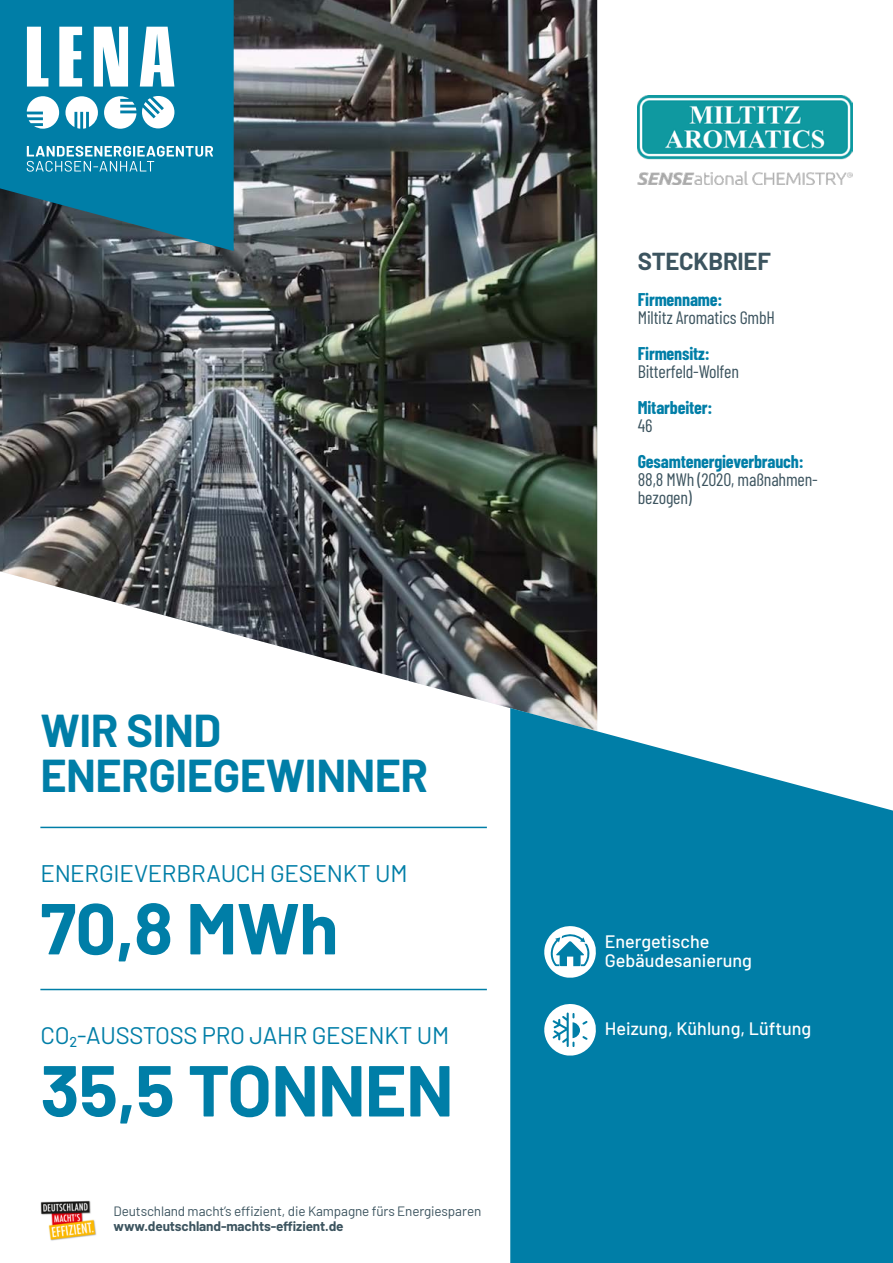
<style>
.page{position:relative;width:893px;height:1263px;background:#fff}
.page>*{position:absolute;margin:0;border:0;box-sizing:border-box;transform-origin:0 0}
.t1{font:700 72px "Barlow";letter-spacing:-.01em;color:#007ea7}
.t2{font:700 45px/45px "Barlow";letter-spacing:-.01em;color:#007ea7}
.t3{font:24px "Barlow";letter-spacing:-.01em;color:#007ea7}
.t4{font:700 24px "Barlow";letter-spacing:-.01em;color:#3c545f}
.t5{font:18px/18px "Barlow Condensed";letter-spacing:-.01em;color:#3c545f}
.t6{font:700 18px "Barlow Condensed";letter-spacing:-.01em;color:#007ea7}
.t7{font:500 18px/19.5px "Barlow";color:#fff}
.t8{font:13.5px "Barlow";letter-spacing:-.01em;color:#3c545f}
.t9{font:700 13.5px "Barlow";letter-spacing:-.01em;color:#3c545f}
</style>
<div class="page">
<img style="left:0;top:0;width:597px;height:708px">
<svg style="left:510px;top:708px;width:383px;height:555px;background:#188aaf"></svg>
<svg style="left:0;top:0;width:234px;height:251px;background:#0b7497"></svg>
<svg style="left:27px;top:146px;width:186px;height:26px;background:#43a0be"></svg>
<svg style="left:27px;top:27px;width:21px;height:60px"></svg>
<svg style="left:59px;top:27px;width:23px;height:60px"></svg>
<svg style="left:94px;top:27px;width:34px;height:60px"></svg>
<svg style="left:140px;top:27px;width:34px;height:60px"></svg>
<svg style="left:27px;top:96px;width:32px;height:33px"></svg>
<svg style="left:104px;top:96px;width:32px;height:33px"></svg>
<svg style="left:142px;top:96px;width:32px;height:32px"></svg>
<svg style="left:65px;top:96px;width:33px;height:33px"></svg>
<hr style="left:40px;top:827px;width:447px;height:1px;background:#007ea7">
<hr style="left:40px;top:989px;width:447px;height:1px;background:#007ea7">
<img style="left:638px;top:95px;width:215px;height:90px">
<svg style="left:544px;top:1003px;width:53px;height:52px"></svg>
<img style="left:40px;top:1200px;width:57px;height:41px">
<svg style="left:544px;top:925px;width:53px;height:53px"></svg>
<h2 class="t2" style="left:40px;top:705px;width:389px">WIR SIND<br>ENERGIEGEWINNER</h2>
<h3 class="t3" style="left:40px;top:856px;width:369px">ENERGIEVERBRAUCH GESENKT UM</h3>
<h1 class="t1" style="left:40px;top:875px;width:300px">70,8 MWh</h1>
<h3 class="t3" style="left:40px;top:1018px;width:410px">CO2-AUSSTOSS PRO JAHR GESENKT UM</h3>
<h1 class="t1" style="left:40px;top:1037px;width:415px">35,5 TONNEN</h1>
<p class="t8" style="left:114px;top:1202px;width:369px">Deutschland macht’s effizient, die Kampagne fürs Energiesparen</p>
<p class="t9" style="left:114px;top:1216px;width:232px">www.deutschland-machts-effizient.de</p>
<h3 class="t4" style="left:638px;top:244px;width:134px">STECKBRIEF</h3>
<p class="t6" style="left:638px;top:287px;width:86px">Firmenname:</p>
<p class="t5" style="left:638px;top:307px;width:139px">Miltitz Aromatics GmbH</p>
<p class="t6" style="left:638px;top:341px;width:73px">Firmensitz:</p>
<p class="t5" style="left:638px;top:361px;width:103px">Bitterfeld-Wolfen</p>
<p class="t6" style="left:638px;top:395px;width:76px">Mitarbeiter:</p>
<p class="t5" style="left:638px;top:415px;width:16px">46</p>
<p class="t6" style="left:638px;top:449px;width:167px">Gesamtenergieverbrauch:</p>
<p class="t5" style="left:638px;top:470px;width:180px">88,8 MWh (2020, maßnahmen&shy;bezogen)</p>
<p class="t7" style="left:605px;top:930px;width:149px">Energetische<br>Gebäudesanierung</p>
<p class="t7" style="left:605px;top:1017px;width:208px">Heizung, Kühlung, Lüftung</p>
</div>
